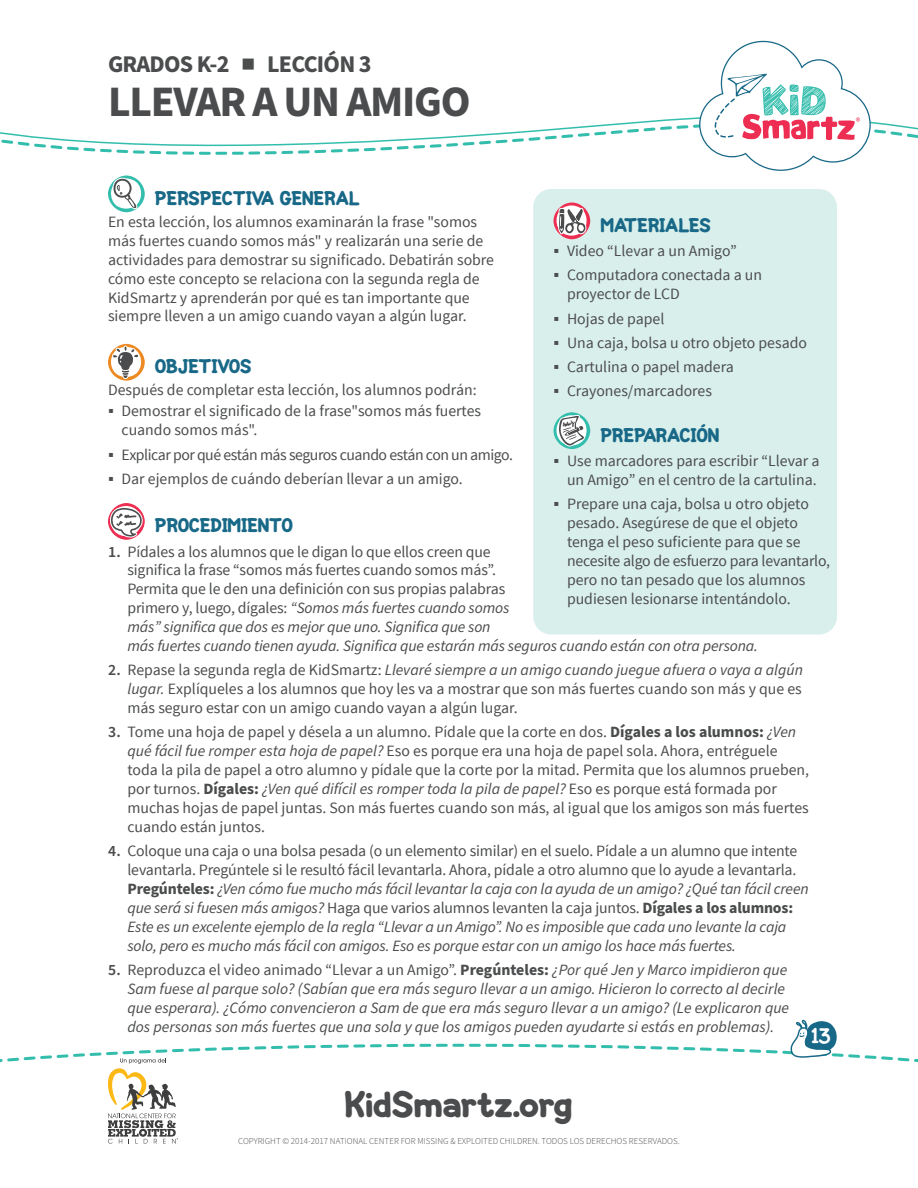
<style>
.page{position:relative;width:918px;height:1188px;background:#fff}
.page>*{position:absolute;margin:0;border:0;box-sizing:border-box;transform-origin:0 0}
.t1{font:700 43.5px "Source Sans Pro";letter-spacing:-.03em;color:#4b4c4d}
.t2{font:700 33.75px "Loose";color:#4b4c4d}
.t3{font:700 24px "Source Sans Pro";letter-spacing:-.03em;color:#4b4c4d}
.t4{font:19.5px "Loose";color:#fff}
.subheading{font:700 18px "Loose";color:#186887}
.text{font:15.75px/18.9px "Source Sans Pro";color:#4b4c4d}
.t5{font:italic 15.75px/18.9px "Source Sans Pro";letter-spacing:-.01em;color:#4b4c4d}
.text-2{font:15.75px "Source Sans Pro";letter-spacing:-.03em;color:#4b4c4d}
.t6{font:9px "Source Sans Variable";color:#4b4c4d}
.s1{font-size:19.5px}
.s2{font-weight:600}
.s3{font-style:italic}
.s4{font-weight:700}
.s5{font-weight:600;font-style:normal}
.s6{font-style:normal}
.s7{font-weight:700;font-style:normal}
</style>
<div class="page">
<svg style="left:0;top:117px;width:918px;height:38px"></svg>
<svg style="left:699px;top:41px;width:172px;height:130px"></svg>
<svg style="left:0;top:1043px;width:918px;height:20px"></svg>
<svg style="left:108px;top:1058px;width:70px;height:86px"></svg>
<svg style="left:790px;top:1020px;width:47px;height:38px"></svg>
<div style="left:533px;top:189px;width:304px;height:445px;background:#d9efeb;border-radius:18px"></div>
<svg style="left:108px;top:503px;width:37px;height:37px"></svg>
<svg style="left:108px;top:176px;width:37px;height:36px"></svg>
<svg style="left:108px;top:344px;width:37px;height:37px"></svg>
<svg style="left:554px;top:202px;width:36px;height:37px"></svg>
<svg style="left:554px;top:412px;width:36px;height:37px"></svg>
<p class="t3" style="left:108px;top:48px;width:265px">GRADOS K-2 ■ LECCIÓN 3</p>
<p class="t1" style="left:108px;top:71px;width:364px">LLEVAR A UN AMIGO</p>
<p class="subheading" style="left:155px;top:186px;width:206px">PERSPECTIVA GENERAL</p>
<p class="text" style="left:108px;top:213px;width:388px">En esta lección, los alumnos examinarán la frase "somos más fuertes cuando somos más" y realizarán una serie de actividades para demostrar su significado. Debatirán sobre cómo este concepto se relaciona con la segunda regla de KidSmartz y aprenderán por qué es tan importante que siempre lleven a un amigo cuando vayan a algún lugar.</p>
<p class="subheading" style="left:155px;top:354px;width:98px">OBJETIVOS</p>
<p class="text" style="left:108px;top:381px;width:370px">Después de completar esta lección, los alumnos podrán:</p>
<p class="text" style="left:122px;top:402px;width:361px;text-indent:-14px"><span class="s1">■</span> Demostrar el significado de la frase"somos más fuertes cuando somos más".</p>
<p class="text-2" style="left:108px;top:445px;width:407px"><span class="s1">■</span> Explicar por qué están más seguros cuando están con un amigo.</p>
<p class="text" style="left:108px;top:469px;width:356px"><span class="s1">■</span> Dar ejemplos de cuándo deberían llevar a un amigo.</p>
<p class="subheading" style="left:601px;top:213px;width:112px">MATERIALES</p>
<p class="text" style="left:554px;top:242px;width:185px"><span class="s1">■</span> Video “Llevar a un Amigo”</p>
<p class="text" style="left:567px;top:266px;width:197px;text-indent:-14px"><span class="s1">■</span> Computadora conectada a un proyector de LCD</p>
<p class="text" style="left:554px;top:309px;width:112px"><span class="s1">■</span> Hojas de papel</p>
<p class="text" style="left:554px;top:333px;width:255px"><span class="s1">■</span> Una caja, bolsa u otro objeto pesado</p>
<p class="text" style="left:554px;top:358px;width:182px"><span class="s1">■</span> Cartulina o papel madera</p>
<p class="text" style="left:554px;top:382px;width:160px"><span class="s1">■</span> Crayones/marcadores</p>
<p class="subheading" style="left:601px;top:423px;width:120px">PREPARACIÓN</p>
<p class="text" style="left:554px;top:451px;width:268px;text-align:right"><span class="s1">■</span> Use marcadores para escribir “Llevar a un Amigo” en el centro de la cartulina.</p>
<p class="text" style="left:567px;top:495px;width:265px;text-indent:-14px"><span class="s1">■</span> Prepare una caja, bolsa u otro objeto pesado. Asegúrese de que el objeto tenga el peso suficiente para que se necesite algo de esfuerzo para levantarlo, pero no tan pesado que los alumnos pudiesen lesionarse intentándolo.</p>
<p class="subheading" style="left:155px;top:514px;width:139px">PROCEDIMIENTO</p>
<p class="text" style="left:127px;top:542px;width:632px;text-indent:-19px"><span class="s2">1.</span> Pídales a los alumnos que le digan lo que ellos creen que<br>significa la frase “somos más fuertes cuando somos más”.<br>Permita que le den una definición con sus propias palabras<br>primero y, luego, dígales: <span class="s3">“Somos más fuertes cuando somos<br>más” significa que dos es mejor que uno. Significa que son<br>más fuertes cuando tienen ayuda. Significa que estarán más seguros cuando están con otra persona.</span></p>
<p class="text" style="left:127px;top:661px;width:677px;text-align:justify;text-indent:-19px"><span class="s2">2.</span> Repase la segunda regla de KidSmartz: <span class="s3">Llevaré siempre a un amigo cuando juegue afuera o vaya a algún lugar.</span> Explíqueles a los alumnos que hoy les va a mostrar que son más fuertes cuando son más y que es más seguro estar con un amigo cuando vayan a algún lugar.</p>
<p class="text" style="left:127px;top:723px;width:683px;text-indent:-19px"><span class="s2">3.</span> Tome una hoja de papel y désela a un alumno. Pídale que la corte en dos. <span class="s4">Dígales a los alumnos:</span> <span class="s3">¿Ven qué fácil fue romper esta hoja de papel?</span> Eso es porque era una hoja de papel sola. Ahora, entréguele toda la pila de papel a otro alumno y pídale que la corte por la mitad. Permita que los alumnos prueben, por turnos. <span class="s4">Dígales:</span> <span class="s3">¿Ven qué difícil es romper toda la pila de papel?</span> Eso es porque está formada por muchas hojas de papel juntas. Son más fuertes cuando son más, al igual que los amigos son más fuertes cuando están juntos.</p>
<p class="t5" style="left:127px;top:842px;width:683px;text-indent:-19px"><span class="s5">4.</span> <span class="s6">Coloque una caja o una bolsa pesada (o un elemento similar) en el suelo. Pídale a un alumno que intente levantarla. Pregúntele si le resultó fácil levantarla. Ahora, pídale a otro alumno que lo ayude a levantarla.<br></span><span class="s7">Pregúnteles:</span> ¿Ven cómo fue mucho más fácil levantar la caja con la ayuda de un amigo? ¿Qué tan fácil creen que será si fuesen más amigos? <span class="s6">Haga que varios alumnos levanten la caja juntos.</span> <span class="s7">Dígales a los alumnos:<br></span>Este es un excelente ejemplo de la regla “Llevar a un Amigo”. No es imposible que cada uno levante la caja solo, pero es mucho más fácil con amigos. Eso es porque estar con un amigo los hace más fuertes.</p>
<p class="t5" style="left:127px;top:961px;width:663px;text-indent:-19px"><span class="s5">5.</span> <span class="s6">Reproduzca el video animado “Llevar a un Amigo”.</span> <span class="s7">Pregúnteles:</span> ¿Por qué Jen y Marco impidieron que Sam fuese al parque solo? (Sabían que era más seguro llevar a un amigo. Hicieron lo correcto al decirle que esperara). ¿Cómo convencieron a Sam de que era más seguro llevar a un amigo? (Le explicaron que dos personas son más fuertes que una sola y que los amigos pueden ayudarte si estás en problemas).</p>
<p class="t4" style="left:811px;top:1023px;width:21px">13</p>
<h2 class="t2" style="left:345px;top:1082px;width:230px">KidSmartz.org</h2>
<p class="t6" style="left:238px;top:1135px;width:443px">COPYRIGHT © 2014-2017 NATIONAL CENTER FOR MISSING &amp; EXPLOITED CHILDREN. TODOS LOS DERECHOS RESERVADOS.</p>
</div>
